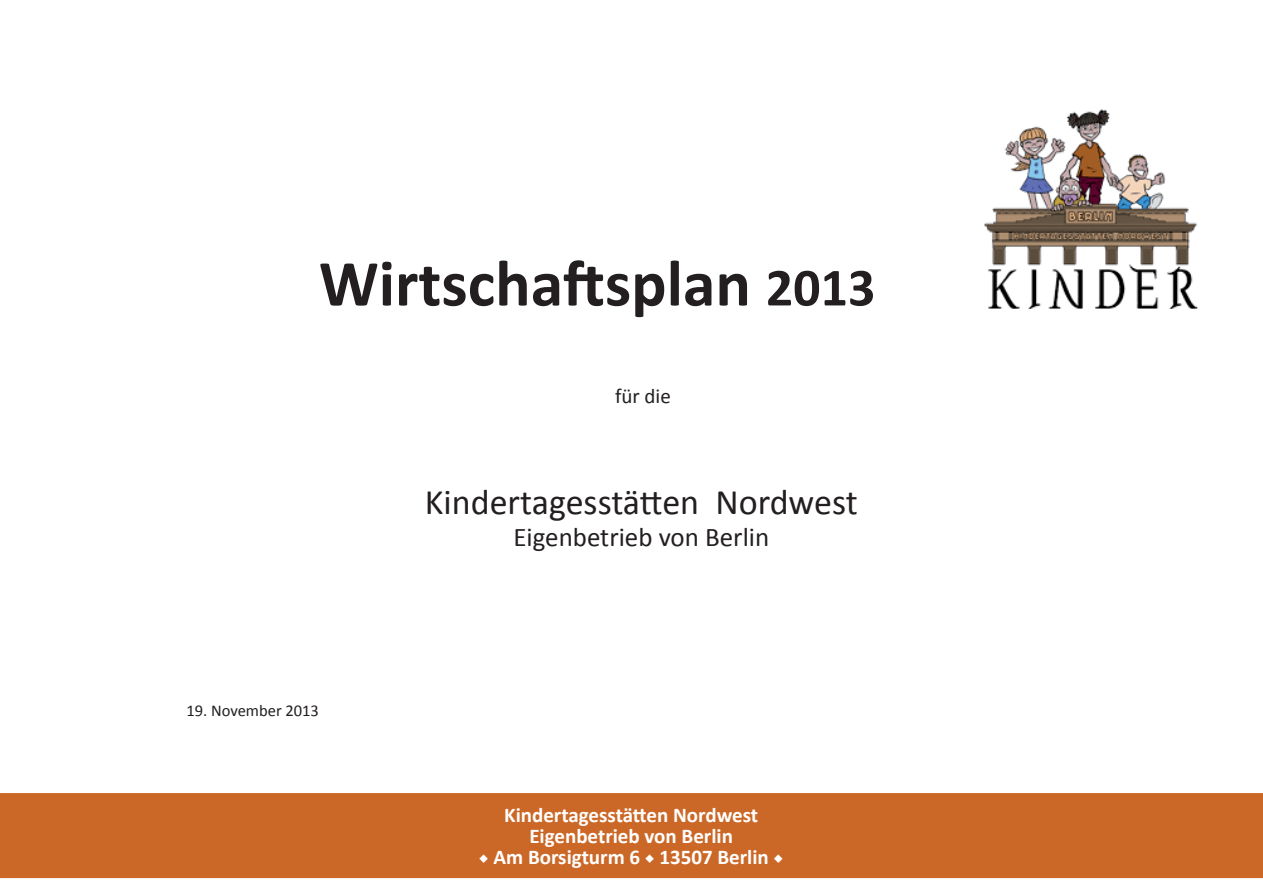
<style>
.page{position:relative;width:1263px;height:893px;background:#fff}
.page>*{position:absolute;margin:0;border:0;box-sizing:border-box;transform-origin:0 0}
.t1{font:700 66px "Calibri";color:#231f20}
.t2{font:36px "Calibri";color:#231f20}
.t3{font:27px "Calibri";color:#231f20}
.t4{font:700 21px/21px "Calibri";color:#fff;text-align:center}
.t5{font:21px "Calibri";color:#231f20}
.t6{font:16.5px "Calibri";color:#231f20}
.s1{font-size:54px}
.s2{font-family:"Minion Pro";font-weight:400}
</style>
<div class="page">
<img style="left:984px;top:109px;width:214px;height:200px">
<div style="left:0;top:793px;width:1263px;height:85px;background:#cc6827"></div>
<h1 class="t1" style="left:319px;top:241px;width:558px">Wirtschaftsplan <span class="s1">2013</span></h1>
<p class="t5" style="left:615px;top:383px;width:57px">für die</p>
<p class="t6" style="left:187px;top:700px;width:134px">19. November 2013</p>
<h2 class="t2" style="left:425px;top:479px;width:434px">Kindertagesstätten Nordwest</h2>
<p class="t3" style="left:513px;top:520px;width:257px">Eigenbetrieb von Berlin</p>
<p class="t4" style="left:504px;top:805px;width:255px">Kindertagesstätten Nordwest<br>Eigenbetrieb von Berlin</p>
<p class="t4" style="left:479px;top:847px;width:306px"><span class="s2">◆</span> Am Borsigturm 6 <span class="s2">◆</span> 13507 Berlin <span class="s2">◆</span></p>
</div>
